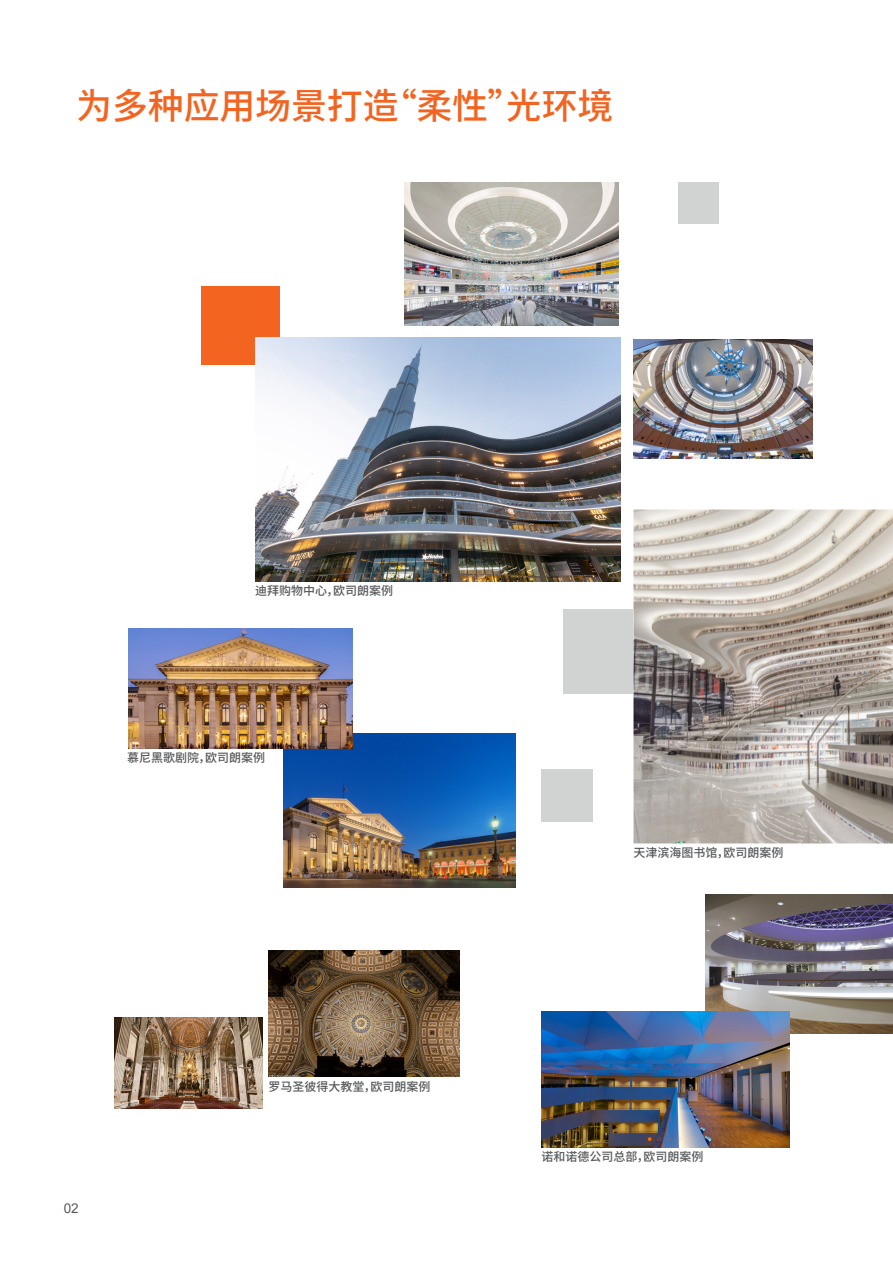
<style>
.page{position:relative;width:893px;height:1263px;background:#fff}
.page>*{position:absolute;margin:0;border:0;box-sizing:border-box;transform-origin:0 0}
.TabletextEAN{font:500 36px "Source Han Sans CN";letter-spacing:-.005em;color:#f36421}
.TabletextEAN-2{font:13.5px "Arial";color:#57585a}
.TabletextEAN-3{font:500 12px "Source Han Sans CN";color:#57585a}
</style>
<div class="page">
<div style="left:201px;top:286px;width:78px;height:78px;background:#f36421"></div>
<div style="left:564px;top:609px;width:84px;height:84px;background:#d1d3d3"></div>
<div style="left:541px;top:769px;width:51px;height:53px;background:#d1d3d3"></div>
<div style="left:678px;top:182px;width:41px;height:41px;background:#d1d3d3"></div>
<img style="left:634px;top:509px;width:259px;height:334px">
<img style="left:255px;top:337px;width:366px;height:244px">
<img style="left:404px;top:182px;width:215px;height:143px">
<img style="left:634px;top:339px;width:178px;height:119px">
<img style="left:705px;top:894px;width:188px;height:139px">
<img style="left:269px;top:950px;width:190px;height:127px">
<img style="left:284px;top:733px;width:231px;height:155px">
<img style="left:128px;top:628px;width:225px;height:120px">
<img style="left:541px;top:1012px;width:248px;height:135px">
<img style="left:115px;top:1018px;width:148px;height:91px">
<p class="TabletextEAN" style="left:76px;top:86px;width:539px">为多种应用场景打造“柔性”光环境</p>
<p class="TabletextEAN-3" style="left:255px;top:584px;width:139px">迪拜购物中心，欧司朗案例</p>
<p class="TabletextEAN-3" style="left:127px;top:751px;width:139px">慕尼黑歌剧院，欧司朗案例</p>
<p class="TabletextEAN-2" style="left:64px;top:1199px;width:17px">02</p>
<p class="TabletextEAN-3" style="left:269px;top:1079px;width:163px">罗马圣彼得大教堂，欧司朗案例</p>
<p class="TabletextEAN-3" style="left:634px;top:846px;width:151px">天津滨海图书馆，欧司朗案例</p>
<p class="TabletextEAN-3" style="left:541px;top:1150px;width:163px">诺和诺德公司总部，欧司朗案例</p>
</div>
